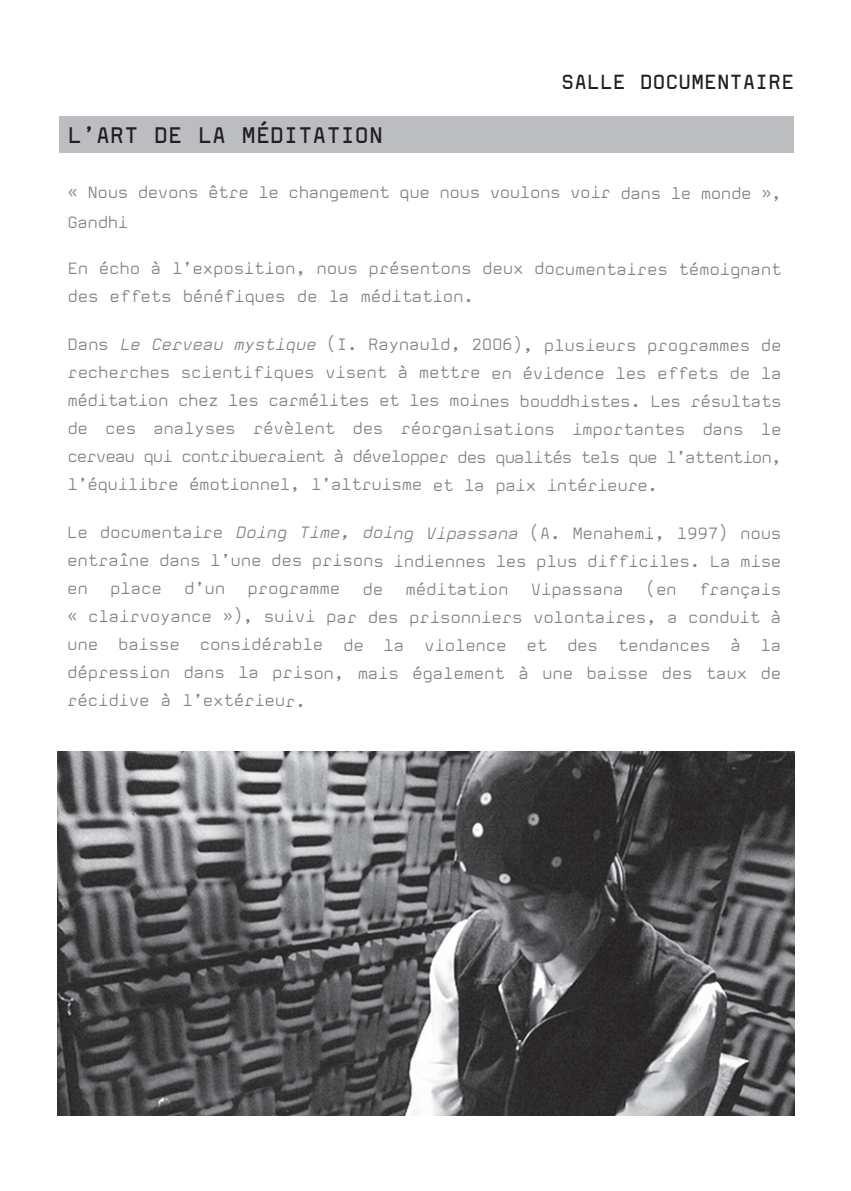
<style>
.page{position:relative;width:851px;height:1191px;background:#fff}
.page>*{position:absolute;margin:0;border:0;box-sizing:border-box;transform-origin:0 0}
.t1{font:700 22px "Mono";letter-spacing:-.02em;color:#231f20}
.t2{font:700 20px "Mono";letter-spacing:-.02em;color:#231f20}
.t3{font:300 16px/28px "Mono";letter-spacing:-.02em;color:#808285;text-align:justify}
.s1{font-style:italic}
</style>
<div class="page">
<div style="left:59px;top:116px;width:734px;height:36px;background:#bcbdc0"></div>
<img style="left:57px;top:751px;width:737px;height:364px">
<h1 class="t1" style="left:68px;top:127px;width:317px">L’ART DE LA MÉDITATION</h1>
<p class="t2" style="left:561px;top:74px;width:234px">SALLE DOCUMENTAIRE</p>
<p class="t3" style="left:67px;top:179px;width:715px;line-height:29.8px">« Nous devons être le changement que nous voulons voir dans le monde »,<br>Gandhi</p>
<p class="t3" style="left:67px;top:256px;width:715px">En écho à l’exposition, nous présentons deux documentaires témoignant des effets bénéfiques de la méditation.</p>
<p class="t3" style="left:67px;top:332px;width:715px">Dans <span class="s1">Le Cerveau mystique</span> (I. Raynauld, 2006), plusieurs programmes de recherches scientifiques visent à mettre en évidence les effets de la méditation chez les carmélites et les moines bouddhistes. Les résultats de ces analyses révèlent des réorganisations importantes dans le cerveau qui contribueraient à développer des qualités tels que l’attention, l’équilibre émotionnel, l’altruisme et la paix intérieure.</p>
<p class="t3" style="left:67px;top:520px;width:715px">Le documentaire <span class="s1">Doing Time, doing Vipassana</span> (A. Menahemi, 1997) nous entraîne dans l’une des prisons indiennes les plus difficiles. La mise en</p>
<p class="t3" style="left:110px;top:576px;width:53px">place</p>
<p class="t3" style="left:184px;top:576px;width:43px">d’un</p>
<p class="t3" style="left:247px;top:576px;width:94px">programme</p>
<p class="t3" style="left:362px;top:576px;width:22px">de</p>
<p class="t3" style="left:405px;top:576px;width:105px">méditation</p>
<p class="t3" style="left:530px;top:576px;width:94px">Vipassana</p>
<p class="t3" style="left:645px;top:576px;width:33px">(en</p>
<p class="t3" style="left:67px;top:576px;width:715px;text-indent:631px">français « clairvoyance »), suivi par des prisonniers volontaires, a conduit à une baisse considérable de la violence et des tendances à la dépression dans la prison, mais également à une baisse des taux de récidive à l’extérieur.</p>
</div>
